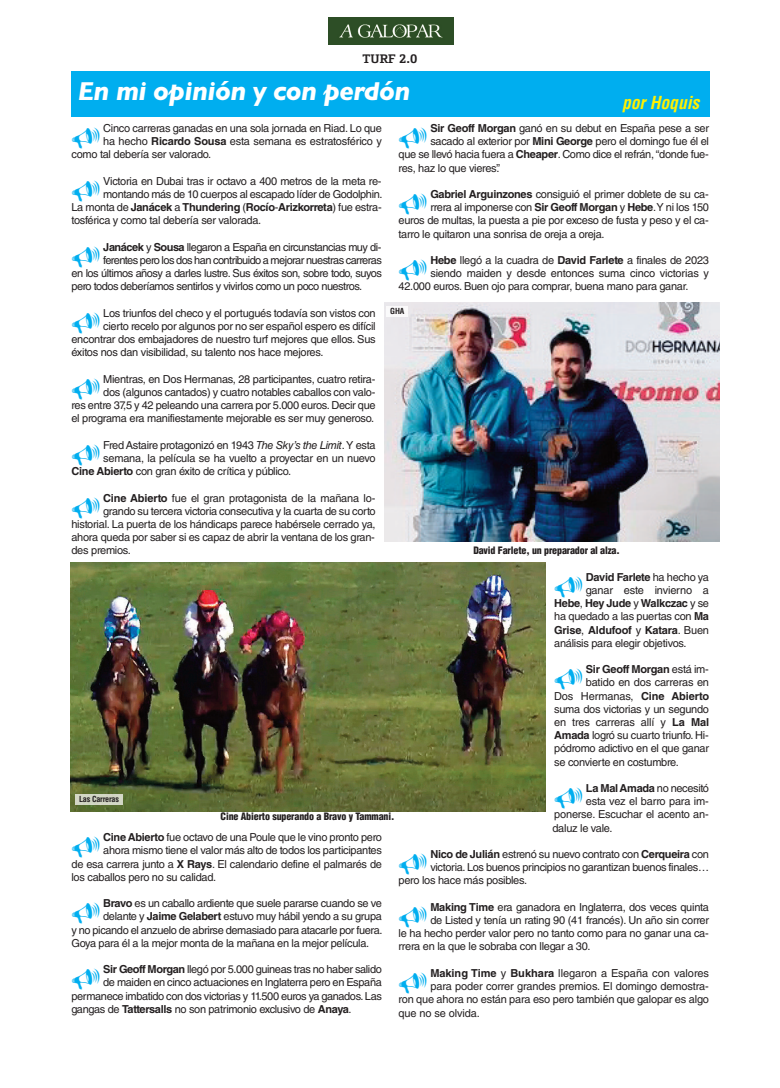
<style>
.page{position:relative;width:780px;height:1088px;background:#fff}
.page>*{position:absolute;margin:0;border:0;box-sizing:border-box;transform-origin:0 0}
.t1{font:italic 700 26.25px "Gill Sans";letter-spacing:-.02em;color:#fff}
.t2{font:italic 700 condensed 17.5px "Helvetica LT Std";color:#fff101}
.t3{font:700 12.5px "Bankinter Text";color:#231f20}
.t4{font:11px/13.2px "Helvetica LT Std";letter-spacing:-.025em;color:#231f20;text-align:right}
.t5{font:700 11px "Helvetica LT Std";letter-spacing:-.025em;color:#231f20}
.t6{font:11px "Helvetica LT Std";letter-spacing:-.045em;color:#231f20}
.t7{font:11px "Helvetica LT Std";letter-spacing:-.05em;color:#231f20}
.t8{font:11px "Helvetica LT Std";color:#231f20}
.t9{font:900 condensed 10px "Helvetica LT Std";letter-spacing:-.015em;color:#231f20}
.t10{font:700 condensed 8.12px "Helvetica LT Std";letter-spacing:-.025em;color:#231f20}
.s1{font-weight:700}
.s2{font-weight:400}
.s3{font-style:italic}
</style>
<div class="page">
<img style="left:329px;top:17px;width:125px;height:27px">
<div style="left:71px;top:71px;width:638px;height:46px;background:#00aeef"></div>
<img style="left:70px;top:562px;width:475px;height:249px">
<img style="left:384px;top:302px;width:335px;height:239px">
<img style="left:387px;top:306px;width:20px;height:10px">
<img style="left:76px;top:794px;width:46px;height:10px">
<p class="t3" style="left:362px;top:51px;width:56px">TURF 2.0</p>
<h1 class="t1" style="left:78px;top:75px;width:334px">En mi opinión y con perdón</h1>
<h2 class="t2" style="left:622px;top:96px;width:79px">por Hoquis</h2>
<p class="t4" style="left:103px;top:122px;width:280px">Cinco carreras ganadas en una sola jornada en Riad. Lo que</p>
<p class="t4" style="left:103px;top:136px;width:280px">ha hecho <span class="s1">Ricardo Sousa</span> esta semana es estratosférico y</p>
<p class="t4" style="left:71px;top:149px;width:141px">como tal debería ser valorado.</p>
<p class="t4" style="left:103px;top:175px;width:280px">Victoria en Dubai tras ir octavo a 400 metros de la meta re-</p>
<p class="t4" style="left:103px;top:188px;width:281px">montando más de 10 cuerpos al escapado líder de Godolphin.</p>
<p class="t5" style="left:71px;top:203px;width:312px"><span class="s2">La monta de</span> Janácek <span class="s2">a</span> Thundering <span class="s2">(</span>Rocío<span class="s2">-</span>Arizkorreta<span class="s2">) fue estra-</span></p>
<p class="t4" style="left:71px;top:215px;width:191px">tosférica y como tal debería ser valorada.</p>
<p class="t6" style="left:103px;top:243px;width:280px"><span class="s1">Janácek</span> y <span class="s1">Sousa</span> llegaron a España en circunstancias muy di-</p>
<p class="t7" style="left:103px;top:256px;width:280px">ferentes pero los dos han contribuido a mejorar nuestras carreras</p>
<p class="t6" style="left:71px;top:269px;width:312px">en los últimos añosy a darles lustre. Sus éxitos son, sobre todo, suyos</p>
<p class="t6" style="left:71px;top:282px;width:292px">pero todos deberíamos sentirlos y vivirlos como un poco nuestros.</p>
<p class="t4" style="left:103px;top:307px;width:274px">Los triunfos del checo y el portugués todavía son vistos con</p>
<p class="t4" style="left:103px;top:320px;width:274px">cierto recelo por algunos por no ser español espero es difícil</p>
<p class="t4" style="left:71px;top:334px;width:306px">encontrar dos embajadores de nuestro turf mejores que ellos. Sus</p>
<p class="t4" style="left:71px;top:347px;width:254px">éxitos nos dan visibilidad, su talento nos hace mejores.</p>
<p class="t4" style="left:71px;top:373px;width:306px">Mientras, en Dos Hermanas, 28 participantes, cuatro retira-<br>dos (algunos cantados) y cuatro notables caballos con valo-<br>res entre 37,5 y 42 peleando una carrera por 5.000 euros.Decir que el programa era manifiestamente mejorable es ser muy generoso.</p>
<p class="t4" style="left:103px;top:439px;width:274px">Fred Astaire protagonizó en 1943 <span class="s3">The Sky’s the Limit</span>. Y esta</p>
<p class="t4" style="left:103px;top:452px;width:274px">semana, la película se ha vuelto a proyectar en un nuevo</p>
<p class="t4" style="left:71px;top:466px;width:221px"><span class="s1">Cine Abierto</span> con gran éxito de crítica y público.</p>
<p class="t4" style="left:103px;top:492px;width:274px"><span class="s1">Cine Abierto</span> fue el gran protagonista de la mañana lo-</p>
<p class="t4" style="left:103px;top:505px;width:274px">grando su tercera victoria consecutiva y la cuarta de su corto</p>
<p class="t4" style="left:71px;top:518px;width:306px">historial. La puerta de los hándicaps parece habérsele cerrado ya,</p>
<p class="t4" style="left:71px;top:532px;width:305px">ahora queda por saber si es capaz de abrir la ventana de los gran-</p>
<p class="t4" style="left:71px;top:545px;width:61px">des premios.</p>
<p class="t4" style="left:430px;top:122px;width:280px"><span class="s1">Sir Geoff Morgan</span> ganó en su debut en España pese a ser</p>
<p class="t4" style="left:430px;top:136px;width:280px">sacado al exterior por <span class="s1">Mini George</span> pero el domingo fue él el</p>
<p class="t4" style="left:398px;top:149px;width:312px">que se llevó hacia fuera a <span class="s1">Cheaper</span>.Como dice el refrán, “donde fue-</p>
<p class="t4" style="left:398px;top:162px;width:103px">res, haz lo que vieres”.</p>
<p class="t4" style="left:430px;top:188px;width:280px"><span class="s1">Gabriel Arguinzones</span> consiguió el primer doblete de su ca-</p>
<p class="t4" style="left:430px;top:202px;width:280px">rrera al imponerse con <span class="s1">Sir Geoff Morgan</span> y <span class="s1">Hebe</span>.Y ni los 150</p>
<p class="t4" style="left:398px;top:215px;width:312px">euros de multas, la puesta a pie por exceso de fusta y peso y el ca-</p>
<p class="t4" style="left:398px;top:228px;width:207px">tarro le quitaron una sonrisa de oreja a oreja.</p>
<p class="t4" style="left:430px;top:254px;width:280px"><span class="s1">Hebe</span> llegó a la cuadra de <span class="s1">David Farlete</span> a finales de 2023</p>
<p class="t4" style="left:430px;top:268px;width:280px">siendo maiden y desde entonces suma cinco victorias y</p>
<p class="t4" style="left:398px;top:281px;width:291px">42.000 euros. Buen ojo para comprar, buena mano para ganar.</p>
<p class="t10" style="left:390px;top:308px;width:16px">GHA</p>
<p class="t9" style="left:473px;top:546px;width:148px">David Farlete, un preparador al alza.</p>
<p class="t5" style="left:586px;top:573px;width:125px">David Farlete <span class="s2">ha hecho ya</span></p>
<p class="t4" style="left:585px;top:584px;width:125px">ganar este invierno a</p>
<p class="t5" style="left:554px;top:599px;width:156px">Hebe<span class="s2">,</span> Hey Jude <span class="s2">y</span> Walkczac <span class="s2">y se</span></p>
<p class="t4" style="left:554px;top:611px;width:156px">ha quedado a las puertas con <span class="s1">Ma</span></p>
<p class="t5" style="left:554px;top:626px;width:156px">Grise<span class="s2">,</span> Aldufoof <span class="s2">y</span> Katara<span class="s2">. Buen</span></p>
<p class="t4" style="left:554px;top:637px;width:134px">análisis para elegir objetivos.</p>
<p class="t5" style="left:586px;top:665px;width:124px">Sir Geoff Morgan <span class="s2">está im-</span></p>
<p class="t4" style="left:585px;top:677px;width:125px">batido en dos carreras en</p>
<p class="t4" style="left:554px;top:690px;width:156px">Dos Hermanas, <span class="s1">Cine Abierto</span></p>
<p class="t4" style="left:554px;top:703px;width:156px">suma dos victorias y un segundo</p>
<p class="t4" style="left:554px;top:716px;width:156px">en tres carreras allí y <span class="s1">La Mal</span></p>
<p class="t4" style="left:554px;top:730px;width:156px"><span class="s1">Amada</span> logró su cuarto triunfo. Hi-</p>
<p class="t4" style="left:554px;top:743px;width:156px">pódromo adictivo en el que ganar</p>
<p class="t4" style="left:554px;top:756px;width:126px">se convierte en costumbre.</p>
<p class="t5" style="left:586px;top:784px;width:125px">La Mal Amada <span class="s2">no necesitó</span></p>
<p class="t4" style="left:585px;top:796px;width:124px">esta vez el barro para im-</p>
<p class="t4" style="left:554px;top:809px;width:156px">ponerse. Escuchar el acento an-</p>
<p class="t4" style="left:552px;top:822px;width:62px">daluz le vale.</p>
<p class="t4" style="left:430px;top:848px;width:280px"><span class="s1">Nico de Julián</span> estrenó su nuevo contrato con <span class="s1">Cerqueira</span> con</p>
<p class="t4" style="left:430px;top:862px;width:280px">victoria.Los buenos principios no garantizan buenos finales…</p>
<p class="t4" style="left:398px;top:875px;width:130px">pero los hace más posibles.</p>
<p class="t4" style="left:430px;top:901px;width:280px"><span class="s1">Making Time</span> era ganadora en Inglaterra, dos veces quinta</p>
<p class="t4" style="left:430px;top:914px;width:280px">de Listed y tenía un rating 90 (41 francés). Un año sin correr</p>
<p class="t4" style="left:398px;top:928px;width:312px">le ha hecho perder valor pero no tanto como para no ganar una ca-</p>
<p class="t4" style="left:398px;top:941px;width:194px">rrera en la que le sobraba con llegar a 30.</p>
<p class="t8" style="left:430px;top:969px;width:280px"><span class="s1">Making Time</span> y <span class="s1">Bukhara</span> llegaron a España con valores</p>
<p class="t4" style="left:430px;top:980px;width:280px">para poder correr grandes premios. El domingo demostra-</p>
<p class="t4" style="left:398px;top:994px;width:312px">ron que ahora no están para eso pero también que galopar es algo</p>
<p class="t4" style="left:398px;top:1007px;width:83px">que no se olvida.</p>
<p class="t10" style="left:79px;top:796px;width:41px">Las Carreras</p>
<p class="t9" style="left:220px;top:812px;width:175px">Cine Abierto superando a Bravo y Tammani.</p>
<p class="t4" style="left:103px;top:832px;width:280px"><span class="s1">Cine Abierto</span> fue octavo de una Poule que le vino pronto pero</p>
<p class="t4" style="left:103px;top:845px;width:280px">ahora mismo tiene el valor más alto de todos los participantes</p>
<p class="t4" style="left:71px;top:858px;width:312px">de esa carrera junto a <span class="s1">X Rays</span>. El calendario define el palmarés de</p>
<p class="t4" style="left:71px;top:871px;width:146px">los caballos pero no su calidad.</p>
<p class="t4" style="left:103px;top:898px;width:280px"><span class="s1">Bravo</span> es un caballo ardiente que suele pararse cuando se ve</p>
<p class="t4" style="left:103px;top:911px;width:280px">delante y <span class="s1">Jaime Gelabert</span> estuvo muy hábil yendo a su grupa</p>
<p class="t4" style="left:71px;top:924px;width:312px">y no picando el anzuelo de abrirse demasiado para atacarle por fuera.</p>
<p class="t4" style="left:71px;top:937px;width:299px">Goya para él a la mejor monta de la mañana en la mejor película.</p>
<p class="t4" style="left:103px;top:964px;width:280px"><span class="s1">Sir Geoff Morgan</span> llegó por 5.000 guineas tras no haber salido</p>
<p class="t4" style="left:103px;top:977px;width:280px">de maiden en cinco actuaciones en Inglaterra pero en España</p>
<p class="t4" style="left:71px;top:990px;width:312px">permanece imbatido con dos victorias y 11.500 euros ya ganados.Las</p>
<p class="t4" style="left:71px;top:1003px;width:282px">gangas de <span class="s1">Tattersalls</span> no son patrimonio exclusivo de <span class="s1">Anaya</span>.</p>
</div>
